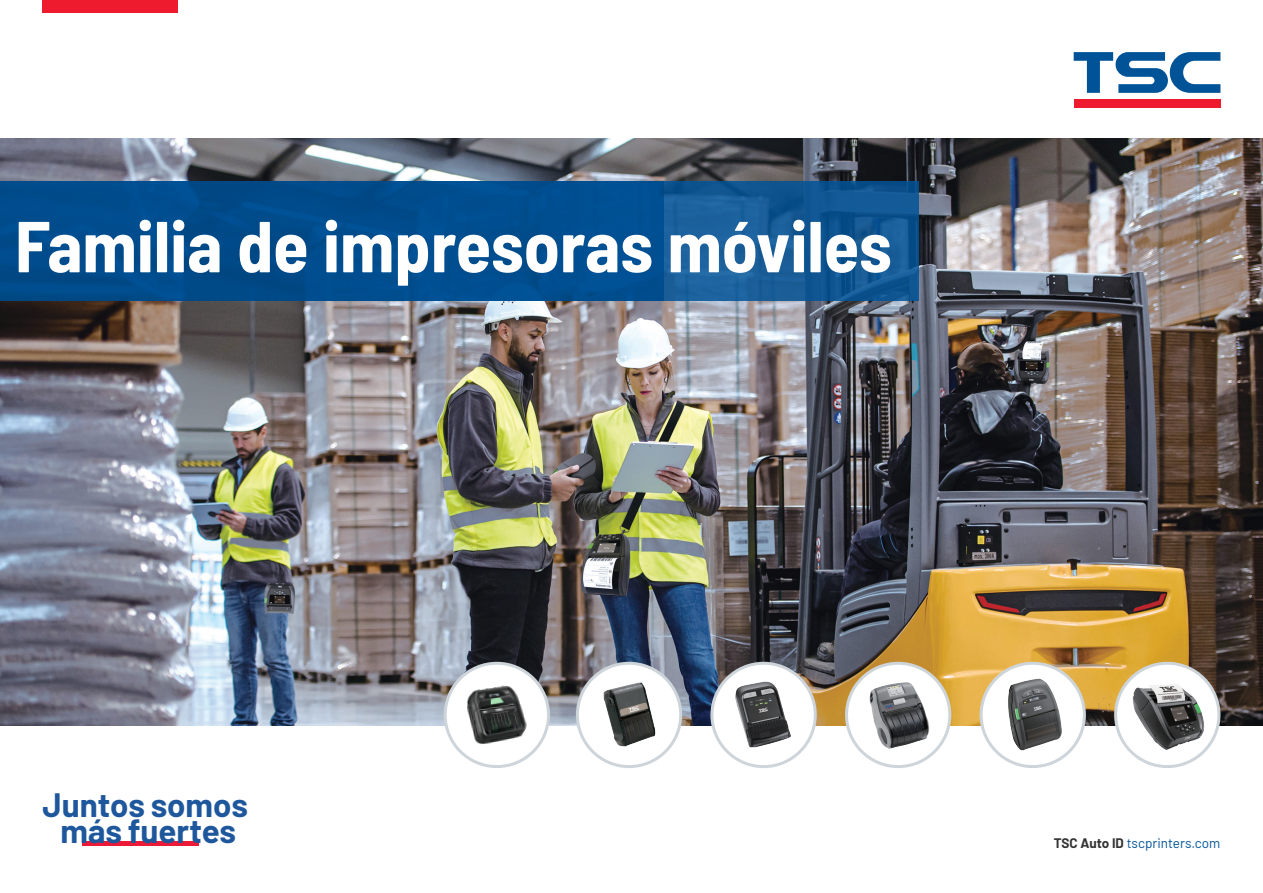
<style>
.page{position:relative;width:1263px;height:893px;background:#fff}
.page>*{position:absolute;margin:0;border:0;box-sizing:border-box;transform-origin:0 0}
.t1{font:700 semi-condensed 72px "Barlow";color:#fff}
.content02{font:700 33px "Barlow";color:#1e579c}
.t2{font:13.5px "Barlow";color:#015398}
.s1{font-weight:700;color:#323332}
</style>
<div class="page">
<img style="left:0;top:138px;width:1263px;height:587px">
<svg style="left:0;top:181px;width:918px;height:119px;background:#055090"></svg>
<div style="left:43px;top:0;width:135px;height:12px;background:#ee1a2e"></div>
<div style="left:577px;top:663px;width:104px;height:104px;background:#fff;border-radius:50%"></div>
<img style="left:603px;top:682px;width:53px;height:65px">
<div style="left:576px;top:662px;width:106px;height:106px;border:3px solid #ced5da;border-radius:50%"></div>
<div style="left:712px;top:663px;width:103px;height:104px;background:#fff;border-radius:50%"></div>
<img style="left:727px;top:675px;width:73px;height:82px">
<div style="left:710px;top:662px;width:107px;height:106px;border:3px solid #ced5da;border-radius:50%"></div>
<div style="left:846px;top:663px;width:104px;height:104px;background:#fff;border-radius:50%"></div>
<img style="left:866px;top:674px;width:66px;height:81px">
<div style="left:845px;top:662px;width:106px;height:106px;border:3px solid #ced5da;border-radius:50%"></div>
<div style="left:981px;top:663px;width:103px;height:104px;background:#fff;border-radius:50%"></div>
<img style="left:1001px;top:675px;width:65px;height:79px">
<div style="left:979px;top:662px;width:107px;height:106px;border:3px solid #ced5da;border-radius:50%"></div>
<svg style="left:1116px;top:663px;width:103px;height:104px"></svg>
<img style="left:1117px;top:674px;width:100px;height:86px">
<div style="left:1114px;top:662px;width:106px;height:106px;border:3px solid #ced5da;border-radius:50%"></div>
<div style="left:1074px;top:99px;width:146px;height:8px;background:#ee1a2e"></div>
<svg style="left:1074px;top:52px;width:146px;height:41px"></svg>
<div style="left:445px;top:663px;width:103px;height:104px;background:#fff;border-radius:50%"></div>
<img style="left:467px;top:685px;width:60px;height:59px">
<div style="left:444px;top:662px;width:106px;height:106px;border:3px solid #ced5da;border-radius:50%"></div>
<hr style="left:82px;top:842px;width:117px;height:4px;background:#ed1a37">
<p class="t1" style="left:15px;top:194px;width:878px">Familia de impresoras móviles</p>
<p class="content02" style="left:43px;top:780px;width:207px">Juntos somos</p>
<p class="content02" style="left:61px;top:807px;width:177px">más fuertes</p>
<p class="t2" style="left:1054px;top:834px;width:168px"><span class="s1">TSC Auto ID</span> tscprinters.com</p>
</div>
